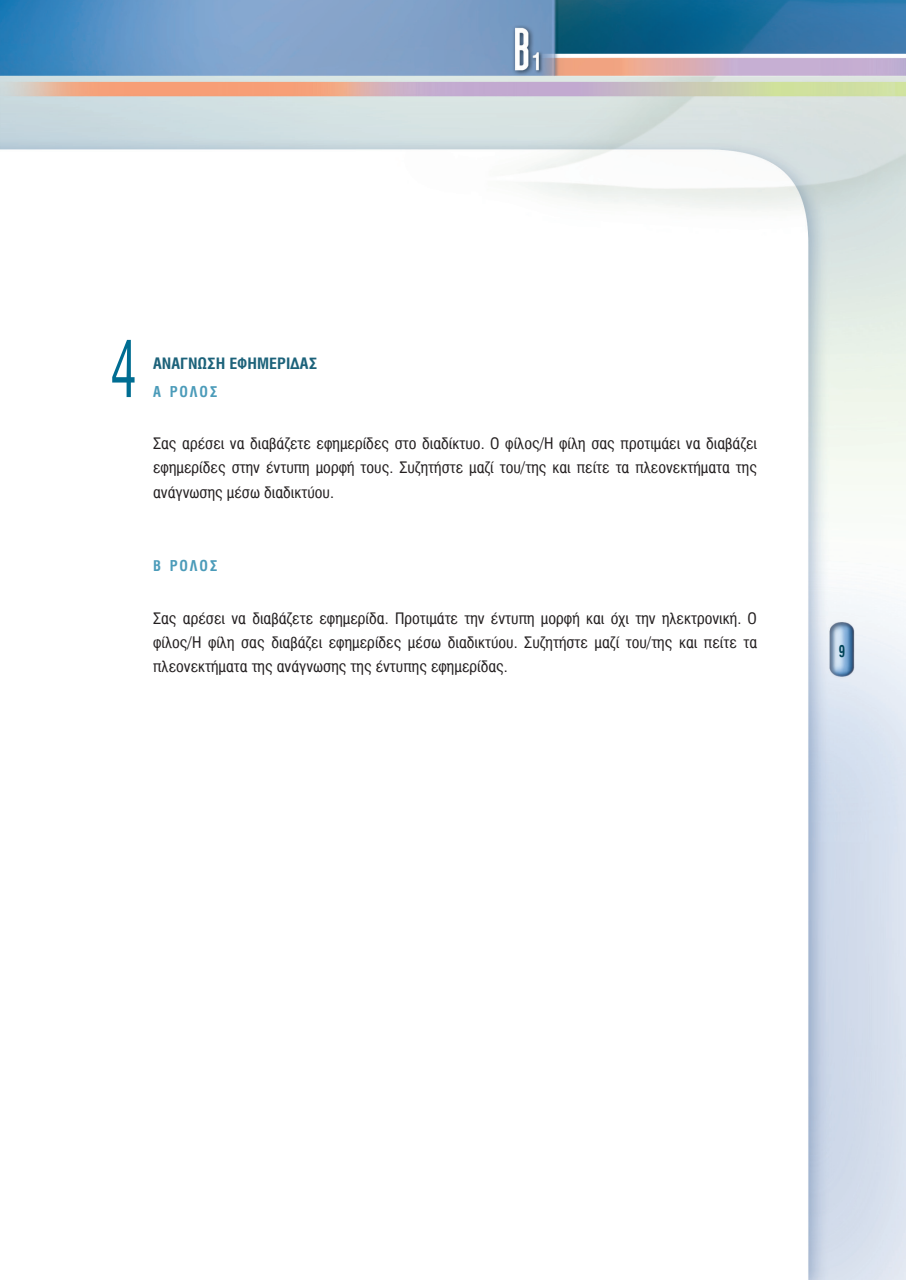
<style>
.page{position:relative;width:906px;height:1280px;background:#fff}
.page>*{position:absolute;margin:0;border:0;box-sizing:border-box;transform-origin:0 0}
.t1{font:78px "Mg Helvetica Cond";color:#006d92;scale:.7 1}
.t2{font:700 16.5px "Mg Helvetica Cond";color:#004358;scale:.8 1}
.t3{font:15.75px/24px "Mg Helvetica Cond";color:#231f20;text-align:justify;scale:1.05 1}
.t4{font:700 15.75px "Mg Helvetica Cond";color:#1c627a;scale:1.05 1}
.t5{font:700 15px "Mg Helvetica Cond";letter-spacing:.12em;color:#4b9bb9}
</style>
<div class="page">
<img style="left:0;top:0;width:906px;height:1280px">
<h1 class="t1" style="left:111px;top:325px;width:39px">4</h1>
<p class="t4" style="left:153px;top:354px;width:158px">ΑΝΑΓΝΩΣΗ ΕΦΗΜΕΡΙΔΑΣ</p>
<p class="t5" style="left:153px;top:383px;width:66px">Α ΡΟΛΟΣ</p>
<p class="t3" style="left:153px;top:432px;width:577px">Σας αρέσει να διαβάζετε εφημερίδες στο διαδίκτυο. Ο φίλος/Η φίλη σας προτιμάει να διαβάζει εφημερίδες στην έντυπη μορφή τους. Συζητήστε μαζί του/της και πείτε τα πλεονεκτήματα της ανάγνωσης μέσω διαδικτύου.</p>
<p class="t5" style="left:153px;top:557px;width:66px">Β ΡΟΛΟΣ</p>
<p class="t3" style="left:153px;top:606px;width:577px">Σας αρέσει να διαβάζετε εφημερίδα. Προτιμάτε την έντυπη μορφή και όχι την ηλεκτρονική. Ο φίλος/Η φίλη σας διαβάζει εφημερίδες μέσω διαδικτύου. Συζητήστε μαζί του/της και πείτε τα πλεονεκτήματα της ανάγνωσης της έντυπης εφημερίδας.</p>
<p class="t2" style="left:838px;top:642px;width:10px">9</p>
</div>
